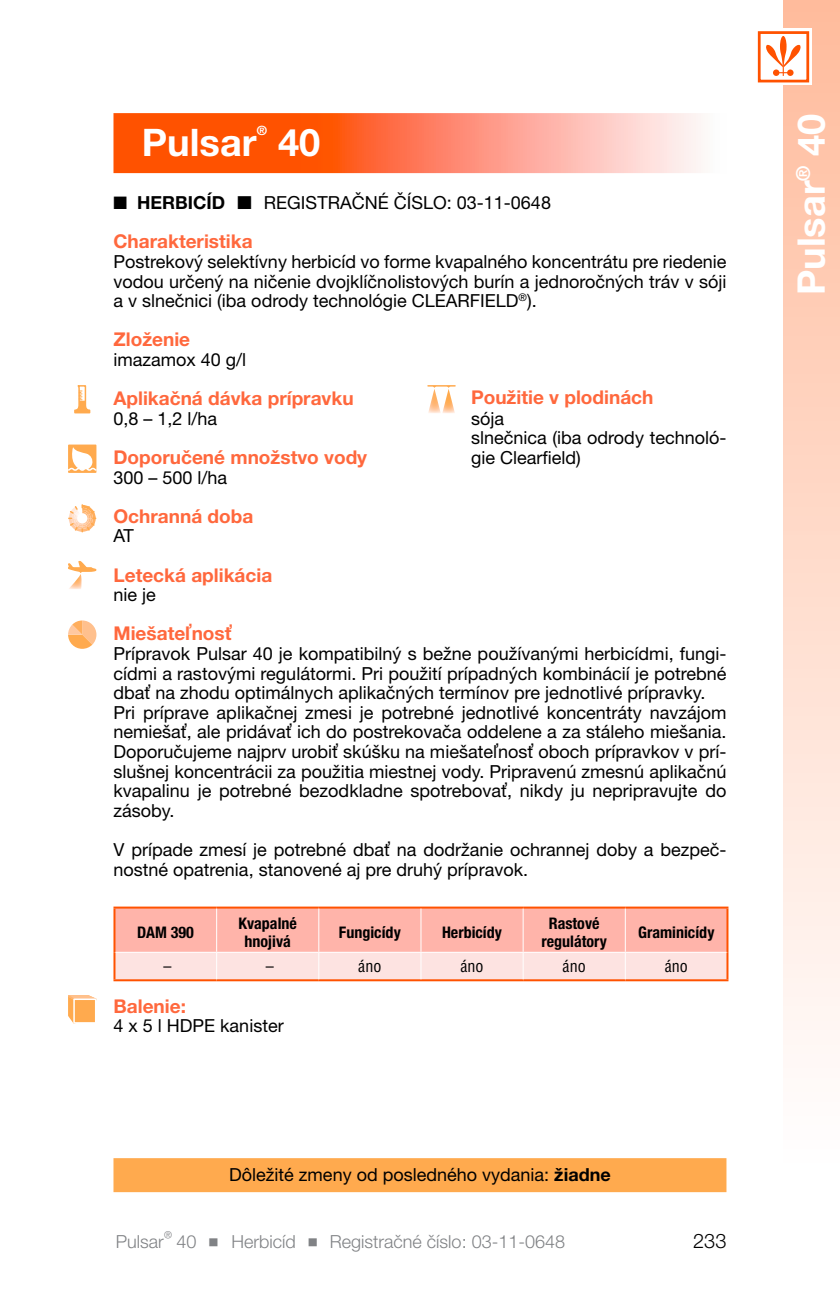
<style>
.page{position:relative;width:840px;height:1304px;background:#fff}
.page>*{position:absolute;margin:0;border:0;box-sizing:border-box;transform-origin:0 0}
.t1{font:700 38px "Helvetica Neue LT Pro";color:#fff}
.t2{font:700 38px "Helvetica Lucia Neue";color:#fff}
.t3{font:300 20px "Helvetica Lucia Neue";color:#000}
.t4{font:700 19px "Helvetica Lucia Neue";color:#ff683d}
.t5{font:18px/19.6px "Helvetica Lucia Neue";color:#000}
.t6{font:300 18px "Helvetica Lucia Neue";color:#808285}
.t7{font:700 condensed 16px/18px "Helvetica Lucia Neue";color:#000;text-align:center}
.t8{font:500 condensed 16px "Helvetica Lucia Neue";color:#000}
.t9{font:700 12.8px "Helvetica Lucia Neue";color:#fff}
.s1{font-weight:700}
</style>
<div class="page">
<div style="left:782px;top:0;width:57px;height:1196px;background:linear-gradient(to bottom,#ffbb9c,#fff)"></div>
<svg style="left:757px;top:29px;width:54px;height:56px"></svg>
<div style="left:758px;top:33px;width:49px;height:48px;background:#fff"></div>
<div style="left:757px;top:31px;width:51px;height:51px;border:3px solid #ff5200"></div>
<svg style="left:766px;top:36px;width:34px;height:40px"></svg>
<svg style="left:113px;top:113px;width:588px;height:60px;background:#fe865a"></svg>
<div style="left:113px;top:1158px;width:613px;height:34px;background:#ffaa4e"></div>
<hr style="left:113px;top:907px;width:103px;height:2px;background:#ff5200">
<hr style="left:113px;top:909px;width:2px;height:43px;background:#ff5200">
<hr style="left:216px;top:907px;width:102px;height:2px;background:#ff5200">
<hr style="left:318px;top:907px;width:102px;height:2px;background:#ff5200">
<hr style="left:420px;top:907px;width:103px;height:2px;background:#ff5200">
<hr style="left:523px;top:907px;width:102px;height:2px;background:#ff5200">
<hr style="left:625px;top:907px;width:103px;height:2px;background:#ff5200">
<hr style="left:726px;top:909px;width:2px;height:43px;background:#ff5200">
<hr style="left:113px;top:952px;width:2px;height:27px;background:#ff5200">
<hr style="left:726px;top:952px;width:2px;height:27px;background:#ff5200">
<hr style="left:113px;top:979px;width:103px;height:2px;background:#ff5200">
<hr style="left:216px;top:979px;width:102px;height:2px;background:#ff5200">
<hr style="left:318px;top:979px;width:102px;height:2px;background:#ff5200">
<hr style="left:420px;top:979px;width:103px;height:2px;background:#ff5200">
<hr style="left:523px;top:979px;width:102px;height:2px;background:#ff5200">
<hr style="left:625px;top:979px;width:103px;height:2px;background:#ff5200">
<svg style="left:114px;top:908px;width:613px;height:72px;background:#fec4bc"></svg>
<img style="left:442px;top:389px;width:12px;height:24px">
<img style="left:428px;top:389px;width:12px;height:24px">
<hr style="left:427px;top:385px;width:28px;height:2px;background:#ffaa4e">
<svg style="left:68px;top:995px;width:28px;height:29px"></svg>
<svg style="left:68px;top:504px;width:28px;height:28px"></svg>
<img style="left:69px;top:574px;width:13px;height:15px">
<svg style="left:68px;top:561px;width:28px;height:12px"></svg>
<svg style="left:68px;top:620px;width:28px;height:29px"></svg>
<svg style="left:74px;top:385px;width:16px;height:28px"></svg>
<div style="left:68px;top:445px;width:28px;height:28px;border:2px solid #ffaa4e"></div>
<svg style="left:68px;top:447px;width:28px;height:25px"></svg>
<h1 class="t2" style="left:142px;top:119px;width:116px">Pulsar</h1>
<p class="t9" style="left:256px;top:123px;width:12px">®</p>
<h1 class="t2" style="left:278px;top:119px;width:44px">40</h1>
<p class="t5" style="left:113px;top:193px;width:439px">■ <span class="s1">HERBICÍD</span> Ĭ REGISTRAČNÉ ČÍSLO: 03-11-0648</p>
<p class="t4" style="left:113px;top:230px;width:140px">Charakteristika</p>
<p class="t5" style="left:113px;top:251px;width:614px;text-align:justify">Postrekový selektívny herbicíd vo forme kvapalného koncentrátu pre riedenie vodou určený na ničenie dvojklíčnolistových burín a jednoročných tráv v sóji a v slnečnici (iba odrody technológie CLEARFIELD<sup>®</sup>).</p>
<p class="t4" style="left:113px;top:328px;width:78px">Zloženie</p>
<p class="t5" style="left:113px;top:349px;width:134px">imazamox 40 g/l</p>
<p class="t4" style="left:113px;top:387px;width:241px">Aplikačná dávka prípravku</p>
<p class="t5" style="left:113px;top:408px;width:105px">0,8 – 1,2 l/ha</p>
<p class="t4" style="left:113px;top:445px;width:255px">Doporučené množstvo vody</p>
<p class="t5" style="left:113px;top:467px;width:115px">300 – 500 l/ha</p>
<p class="t4" style="left:113px;top:504px;width:141px">Ochranná doba</p>
<p class="t5" style="left:113px;top:526px;width:22px">AT</p>
<p class="t4" style="left:113px;top:563px;width:160px">Letecká aplikácia</p>
<p class="t5" style="left:113px;top:585px;width:44px">nie je</p>
<p class="t4" style="left:113px;top:622px;width:120px">Miešateľnosť</p>
<p class="t5" style="left:113px;top:643px;width:614px">Prípravok Pulsar 40 je kompatibilný s bežne používanými herbicídmi, fungi&shy;cídmi a rastovými regulátormi. Pri použití prípadných kombinácií je potrebné dbať na zhodu optimálnych aplikačných termínov pre jednotlivé prípravky.<br>Pri príprave aplikačnej zmesi je potrebné jednotlivé koncentráty navzájom nemiešať, ale pridávať ich do postrekovača oddelene a za stáleho miešania.<br>Doporučujeme najprv urobiť skúšku na miešateľnosť oboch prípravkov v prí&shy;slušnej koncentrácii za použitia miestnej vody. Pripravenú zmesnú aplikačnú kvapalinu je potrebné bezodkladne spotrebovať, nikdy ju nepripravujte do zásoby.</p>
<p class="t5" style="left:113px;top:839px;width:614px">V prípade zmesí je potrebné dbať na dodržanie ochrannej doby a bezpeč&shy;nostné opatrenia, stanovené aj pre druhý prípravok.</p>
<p class="t4" style="left:471px;top:385px;width:184px">Použitie v plodinách</p>
<p class="t5" style="left:471px;top:408px;width:257px">sója<br>slnečnica (iba odrody technoló&shy;gie Clearfield)</p>
<p class="t7" style="left:137px;top:922px;width:58px">DAM 390</p>
<p class="t7" style="left:238px;top:913px;width:60px">Kvapalné hnojivá</p>
<p class="t7" style="left:339px;top:922px;width:63px">Fungicídy</p>
<p class="t7" style="left:442px;top:922px;width:61px">Herbicídy</p>
<p class="t7" style="left:541px;top:913px;width:67px">Rastové regulátory</p>
<p class="t7" style="left:637px;top:922px;width:78px">Graminicídy</p>
<p class="t8" style="left:163px;top:957px;width:9px">–</p>
<p class="t8" style="left:265px;top:957px;width:9px">–</p>
<p class="t8" style="left:358px;top:957px;width:25px">áno</p>
<p class="t8" style="left:460px;top:957px;width:25px">áno</p>
<p class="t8" style="left:562px;top:957px;width:25px">áno</p>
<p class="t8" style="left:664px;top:957px;width:25px">áno</p>
<p class="t4" style="left:113px;top:994px;width:74px">Balenie:</p>
<p class="t5" style="left:113px;top:1016px;width:172px">4 x 5 l HDPE kanister</p>
<p class="t5" style="left:229px;top:1164px;width:383px">Dôležité zmeny od posledného vydania: <span class="s1">žiadne</span></p>
<p class="t6" style="left:116px;top:1230px;width:450px">Pulsar® 40 Ĭ Herbicíd Ĭ Registračné číslo: 03-11-0648</p>
<p class="t3" style="left:692px;top:1228px;width:35px">233</p>
<h1 class="t1" style="left:786px;top:295px;width:183px;rotate:-90deg">Pulsar® 40</h1>
</div>
